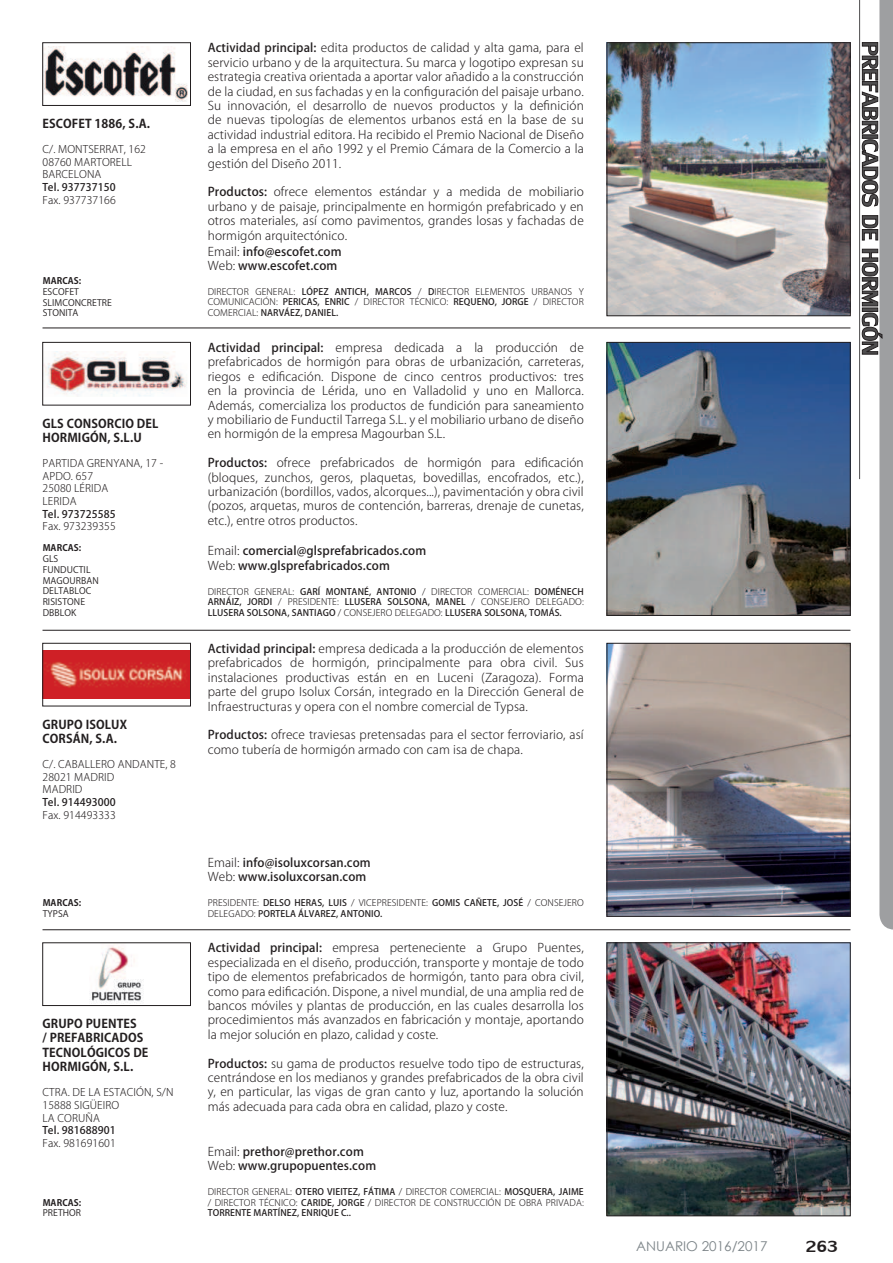
<style>
.page{position:relative;width:893px;height:1263px;background:#fff}
.page>*{position:absolute;margin:0;border:0;box-sizing:border-box;transform-origin:0 0}
.t1{font:24px "Lily UPC";color:#231f20}
.t2{font:13.5px "Century Gothic";color:#7b8387}
.t3{font:300 12px/14.4px "Koz Go Pro";letter-spacing:.01em;color:#231f20;text-align:justify}
.t4{font:500 12px/14.4px "Koz Go Pro";letter-spacing:.01em;color:#231f20}
.t5{font:700 12px/14.4px "Koz Go Pro";letter-spacing:.01em;color:#231f20}
.t6{font:300 10.5px/12.6px "Koz Go Pro";letter-spacing:.01em;color:#231f20}
.t7{font:500 10.5px "Koz Go Pro";letter-spacing:.01em;color:#231f20}
.t8{font:300 9px/10.5px "Koz Go Pro";letter-spacing:.01em;color:#231f20;text-align:justify}
.t9{font:500 9px/10.5px "Koz Go Pro";letter-spacing:.01em;color:#231f20;text-align:justify}
.t10{font:9px/10.8px "Koz Go Pro";letter-spacing:.01em;color:#231f20}
.t11{font:700 9px "Koz Go Pro";letter-spacing:.01em;color:#231f20}
.s1{font-weight:500}
.s2{font-weight:300}
</style>
<div class="page">
<hr style="left:43px;top:328px;width:807px;height:1px;background:#231f20">
<hr style="left:43px;top:630px;width:807px;height:1px;background:#231f20">
<hr style="left:43px;top:929px;width:807px;height:1px;background:#231f20">
<img style="left:609px;top:45px;width:239px;height:269px">
<div style="left:607px;top:43px;width:243px;height:273px;border:1px solid #231f20"></div>
<img style="left:45px;top:47px;width:143px;height:54px">
<div style="left:43px;top:43px;width:148px;height:63px;border:1px solid #231f20"></div>
<img style="left:609px;top:344px;width:239px;height:270px">
<div style="left:607px;top:342px;width:243px;height:274px;border:1px solid #231f20"></div>
<img style="left:45px;top:351px;width:142px;height:45px">
<div style="left:43px;top:342px;width:148px;height:63px;border:1px solid #231f20"></div>
<img style="left:609px;top:645px;width:239px;height:269px">
<div style="left:607px;top:643px;width:243px;height:273px;border:1px solid #231f20"></div>
<div style="left:43px;top:643px;width:147px;height:63px;background:linear-gradient(to right,#fff,#fff)"></div>
<img style="left:45px;top:651px;width:144px;height:47px">
<div style="left:43px;top:643px;width:148px;height:63px;border:1px solid #231f20"></div>
<img style="left:609px;top:944px;width:239px;height:270px">
<div style="left:607px;top:942px;width:243px;height:274px;border:1px solid #231f20"></div>
<img style="left:91px;top:944px;width:53px;height:60px">
<div style="left:43px;top:942px;width:148px;height:64px;border:1px solid #231f20"></div>
<svg style="left:862px;top:0;width:31px;height:929px"></svg>
<hr style="left:859px;top:0;width:1px;height:479px;background:#4e4d4e">
<p class="t5" style="left:43px;top:117px;width:109px">ESCOFET 1886, S.A.</p>
<p class="t6" style="left:43px;top:143px;width:105px">C/. MONTSERRAT, 162<br>08760 MARTORELL<br>BARCELONA</p>
<p class="t7" style="left:43px;top:180px;width:75px">Tel. 937737150</p>
<p class="t6" style="left:43px;top:193px;width:75px">Fax. 937737166</p>
<p class="t11" style="left:43px;top:275px;width:40px">MARCAS:</p>
<p class="t10" style="left:43px;top:286px;width:71px">ESCOFET<br>SLIMCONCRETRE<br>STONITA</p>
<p class="t5" style="left:43px;top:417px;width:117px">GLS CONSORCIO DEL<br>HORMIGÓN, S.L.U</p>
<p class="t6" style="left:43px;top:457px;width:122px">PARTIDA GRENYANA, 17 -<br>APDO. 657<br>25080 LÉRIDA<br>LERIDA</p>
<p class="t7" style="left:43px;top:507px;width:75px">Tel. 973725585</p>
<p class="t6" style="left:43px;top:520px;width:75px">Fax. 973239355</p>
<p class="t11" style="left:43px;top:542px;width:40px">MARCAS:</p>
<p class="t10" style="left:43px;top:553px;width:58px">GLS<br>FUNDUCTIL<br>MAGOURBAN<br>DELTABLOC<br>RISISTONE<br>DBBLOK</p>
<p class="t5" style="left:43px;top:718px;width:86px">GRUPO ISOLUX<br>CORSÁN, S.A.</p>
<p class="t6" style="left:43px;top:758px;width:135px">C/. CABALLERO ANDANTE, 8<br>28021 MADRID<br>MADRID</p>
<p class="t7" style="left:43px;top:795px;width:75px">Tel. 914493000</p>
<p class="t6" style="left:43px;top:808px;width:75px">Fax. 914493333</p>
<p class="t11" style="left:43px;top:897px;width:40px">MARCAS:</p>
<p class="t10" style="left:43px;top:908px;width:28px">TYPSA</p>
<p class="t5" style="left:43px;top:1017px;width:107px">GRUPO PUENTES<br>/ PREFABRICADOS<br>TECNOLÓGICOS DE<br>HORMIGÓN, S.L.</p>
<p class="t6" style="left:43px;top:1086px;width:133px">CTRA. DE LA ESTACIÓN, S/N<br>15888 SIGÜEIRO<br>LA CORUÑA</p>
<p class="t7" style="left:43px;top:1124px;width:75px">Tel. 981688901</p>
<p class="t6" style="left:43px;top:1137px;width:75px">Fax. 981691601</p>
<p class="t11" style="left:43px;top:1196px;width:40px">MARCAS:</p>
<p class="t10" style="left:43px;top:1208px;width:40px">PRETHOR</p>
<p class="t3" style="left:208px;top:41px;width:378px"><span class="s1">Actividad principal:</span> edita productos de calidad y alta gama, para el servicio urbano y de la arquitectura. Su marca y logotipo expresan su estrategia creativa orientada a aportar valor añadido a la construcción de la ciudad, en sus fachadas y en la con昀椀guración del paisaje urbano.<br>Su innovación, el desarrollo de nuevos productos y la de昀椀nición de nuevas tipologías de elementos urbanos está en la base de su actividad industrial editora. Ha recibido el Premio Nacional de Diseño a la empresa en el año 1992 y el Premio Cámara de la Comercio a la gestión del Diseño 2011.</p>
<p class="t3" style="left:208px;top:185px;width:378px"><span class="s1">Productos:</span> ofrece elementos estándar y a medida de mobiliario urbano y de paisaje, principalmente en hormigón prefabricado y en otros materiales, así como pavimentos, grandes losas y fachadas de hormigón arquitectónico.</p>
<p class="t4" style="left:208px;top:245px;width:135px"><span class="s2">Email:</span> info@escofet.com<br><span class="s2">Web:</span> www.escofet.com</p>
<p class="t8" style="left:208px;top:286px;width:378px">DIRECTOR GENERAL: <span class="s1">LÓPEZ ANTICH, MARCOS</span> / <span class="s1">D</span>IRECTOR ELEMENTOS URBANOS Y COMUNICACIÓN: <span class="s1">PERICAS, ENRIC</span> / DIRECTOR TÉCNICO: <span class="s1">REQUENO, JORGE</span> / DIRECTOR COMERCIAL: <span class="s1">NARVÁEZ, DANIEL.</span></p>
<p class="t3" style="left:208px;top:340px;width:378px"><span class="s1">Actividad principal:</span> empresa dedicada a la producción de prefabricados de hormigón para obras de urbanización, carreteras, riegos e edi昀椀cación. Dispone de cinco centros productivos: tres en la provincia de Lérida, uno en Valladolid y uno en Mallorca.<br>Además, comercializa los productos de fundición para saneamiento y mobiliario de Funductil Tarrega S.L. y el mobiliario urbano de diseño en hormigón de la empresa Magourban S.L.</p>
<p class="t3" style="left:208px;top:456px;width:378px"><span class="s1">Productos:</span> ofrece prefabricados de hormigón para edi昀椀cación (bloques, zunchos, geros, plaquetas, bovedillas, encofrados, etc.), urbanización (bordillos, vados, alcorques...), pavimentación y obra civil (pozos, arquetas, muros de contención, barreras, drenaje de cunetas, etc.), entre otros productos.</p>
<p class="t4" style="left:208px;top:544px;width:220px"><span class="s2">Email:</span> comercial@glsprefabricados.com<br><span class="s2">Web:</span> www.glsprefabricados.com</p>
<p class="t9" style="left:208px;top:586px;width:378px"><span class="s2">DIRECTOR GENERAL:</span> GARÍ MONTANÉ, ANTONIO <span class="s2">/ DIRECTOR COMERCIAL:</span> DOMÉNECH ARNÁIZ, JORDI <span class="s2">/ PRESIDENTE:</span> LLUSERA SOLSONA, MANEL <span class="s2">/ CONSEJERO DELEGADO:<br></span>LLUSERA SOLSONA, SANTIAGO <span class="s2">/ CONSEJERO DELEGADO:</span> LLUSERA SOLSONA, TOMÁS.</p>
<p class="t3" style="left:208px;top:641px;width:378px"><span class="s1">Actividad principal:</span> empresa dedicada a la producción de elementos prefabricados de hormigón, principalmente para obra civil. Sus instalaciones productivas están en en Luceni (Zaragoza). Forma parte del grupo Isolux Corsán, integrado en la Dirección General de Infraestructuras y opera con el nombre comercial de Typsa.</p>
<p class="t3" style="left:208px;top:728px;width:378px"><span class="s1">Productos:</span> ofrece traviesas pretensadas para el sector ferroviario, así como tubería de hormigón armado con cam isa de chapa.</p>
<p class="t4" style="left:208px;top:856px;width:164px"><span class="s2">Email:</span> info@isoluxcorsan.com<br><span class="s2">Web:</span> www.isoluxcorsan.com</p>
<p class="t9" style="left:208px;top:898px;width:378px"><span class="s2">PRESIDENTE:</span> DELSO HERAS, LUIS <span class="s2">/ VICEPRESIDENTE:</span> GOMIS CAÑETE, JOSÉ <span class="s2">/ CONSEJERO<br>DELEGADO:</span> PORTELA ÁLVAREZ, ANTONIO.</p>
<p class="t3" style="left:208px;top:941px;width:378px"><span class="s1">Actividad principal:</span> empresa perteneciente a Grupo Puentes, especializada en el diseño, producción, transporte y montaje de todo tipo de elementos prefabricados de hormigón, tanto para obra civil, como para edi昀椀cación. Dispone, a nivel mundial, de una amplia red de bancos móviles y plantas de producción, en las cuales desarrolla los procedimientos más avanzados en fabricación y montaje, aportando la mejor solución en plazo, calidad y coste.</p>
<p class="t3" style="left:208px;top:1056px;width:378px"><span class="s1">Productos:</span> su gama de productos resuelve todo tipo de estructuras, centrándose en los medianos y grandes prefabricados de la obra civil y, en particular, las vigas de gran canto y luz, aportando la solución más adecuada para cada obra en calidad, plazo y coste.</p>
<p class="t4" style="left:208px;top:1145px;width:170px"><span class="s2">Email:</span> prethor@prethor.com<br><span class="s2">Web:</span> www.grupopuentes.com</p>
<p class="t8" style="left:208px;top:1186px;width:378px">DIRECTOR GENERAL: <span class="s1">OTERO VIEITEZ, FÁTIMA</span> / DIRECTOR COMERCIAL: <span class="s1">MOSQUERA, JAIME </span>/ DIRECTOR TÉCNICO: <span class="s1">CARIDE, JORGE</span> / DIRECTOR DE CONSTRUCCIÓN DE OBRA PRIVADA:<br><span class="s1">TORRENTE MARTÍNEZ, ENRIQUE C..</span></p>
<p class="t2" style="left:636px;top:1241px;width:133px">ANUARIO 2016/2017</p>
<h1 class="t1" style="left:806px;top:1229px;width:34px">263</h1>
</div>
